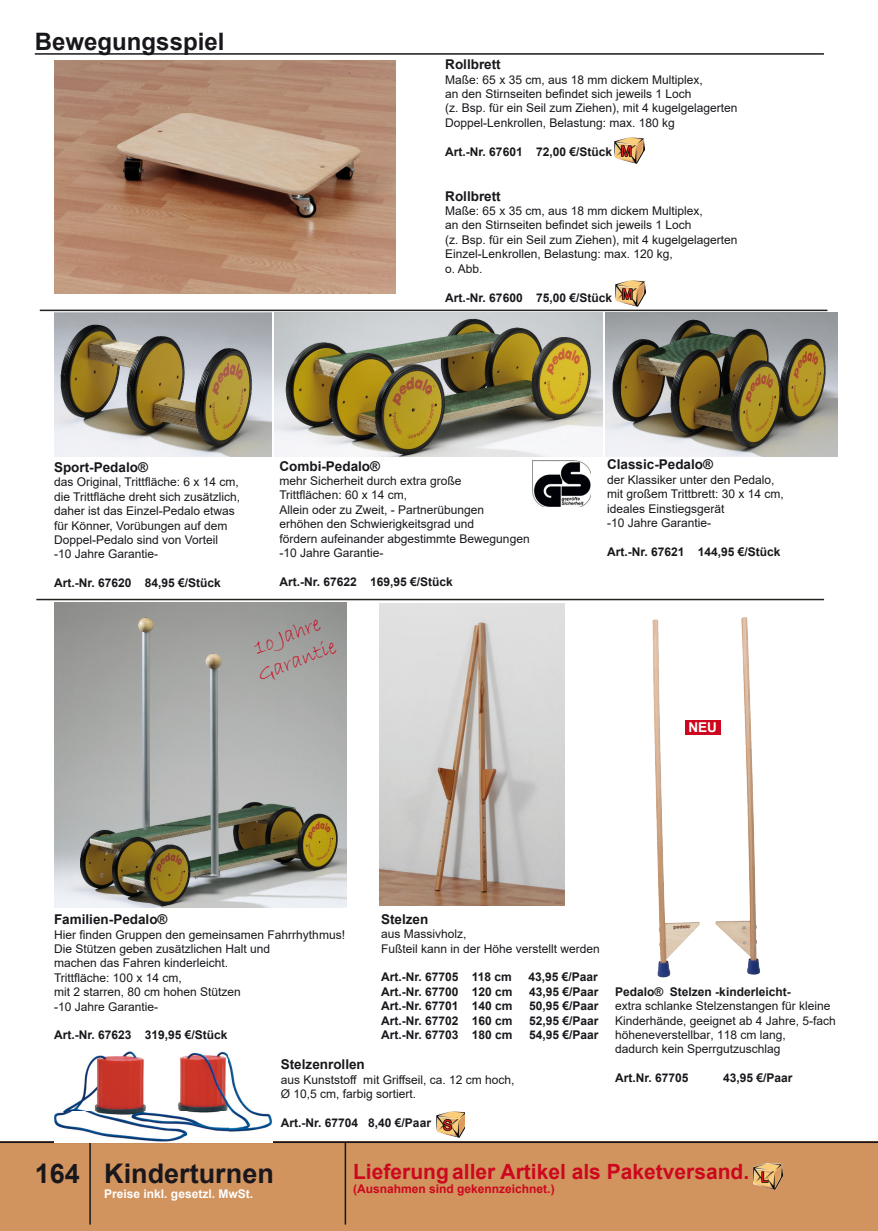
<style>
.page{position:relative;width:878px;height:1231px;background:#fff}
.page>*{position:absolute;margin:0;border:0;box-sizing:border-box;transform-origin:0 0}
.t1{font:700 27px "Arial";color:#1a171c}
.t2{font:700 24px "Arial";color:#1a171c}
.t3{font:22.05px "Bradley Hand ITC";color:#cd071e}
.t4{font:700 21px "Arial";color:#cd071e}
.t5{font:700 13.5px "Arial";color:#1a171c}
.t6{font:700 13.5px "Arial";color:#fff}
.t7{font:12px/14.4px "Arial";color:#1a171c}
.t8{font:700 12px "Arial";color:#1a171c}
.t9{font:700 12px "Arial";color:#cd071e}
.t10{font:700 12px "Arial";color:#fefefe}
</style>
<div class="page">
<div style="left:0;top:1142px;width:877px;height:88px;background:#d1945f"></div>
<hr style="left:35px;top:53px;width:788px;height:2px;background:#1a171c">
<hr style="left:89px;top:1142px;width:2px;height:82px;background:#1a171c">
<hr style="left:344px;top:1142px;width:2px;height:82px;background:#1a171c">
<hr style="left:0;top:1141px;width:877px;height:1px;background:#1a171c">
<img style="left:54px;top:60px;width:341px;height:233px">
<img style="left:54px;top:312px;width:217px;height:145px">
<img style="left:605px;top:312px;width:232px;height:145px">
<img style="left:274px;top:312px;width:328px;height:145px">
<img style="left:532px;top:460px;width:58px;height:46px">
<svg style="left:36px;top:598px;width:788px;height:2px;background:#7b7a77"></svg>
<img style="left:379px;top:603px;width:185px;height:302px">
<img style="left:54px;top:602px;width:292px;height:305px">
<img style="left:54px;top:1051px;width:218px;height:91px">
<img style="left:614px;top:138px;width:30px;height:25px">
<img style="left:615px;top:281px;width:30px;height:25px">
<img style="left:437px;top:1111px;width:27px;height:26px">
<img style="left:753px;top:1163px;width:29px;height:25px">
<svg style="left:40px;top:309px;width:787px;height:2px;background:#666561"></svg>
<img style="left:652px;top:617px;width:108px;height:361px">
<div style="left:685px;top:719px;width:35px;height:15px;background:#cd071e"></div>
<p class="t2" style="left:35px;top:24px;width:191px">Bewegungsspiel</p>
<p class="t5" style="left:445px;top:55px;width:57px">Rollbrett</p>
<p class="t7" style="left:445px;top:72px;width:259px">Maße: 65 x 35 cm, aus 18 mm dickem Multiplex,</p>
<p class="t7" style="left:445px;top:86px;width:248px">an den Stirnseiten befindet sich jeweils 1 Loch</p>
<p class="t7" style="left:445px;top:101px;width:294px">(z. Bsp. für ein Seil zum Ziehen), mit 4 kugelgelagerten</p>
<p class="t7" style="left:445px;top:115px;width:231px">Doppel-Lenkrollen, Belastung: max. 180 kg</p>
<p class="t8" style="left:445px;top:143px;width:168px">Art.-Nr. 67601 72,00 €/Stück</p>
<p class="t5" style="left:445px;top:186px;width:57px">Rollbrett</p>
<p class="t7" style="left:445px;top:203px;width:259px">Maße: 65 x 35 cm, aus 18 mm dickem Multiplex,</p>
<p class="t7" style="left:445px;top:218px;width:248px">an den Stirnseiten befindet sich jeweils 1 Loch</p>
<p class="t7" style="left:445px;top:232px;width:294px">(z. Bsp. für ein Seil zum Ziehen), mit 4 kugelgelagerten</p>
<p class="t7" style="left:445px;top:247px;width:229px">Einzel-Lenkrollen, Belastung: max. 120 kg,</p>
<p class="t7" style="left:445px;top:261px;width:39px">o. Abb.</p>
<p class="t8" style="left:445px;top:289px;width:168px">Art.-Nr. 67600 75,00 €/Stück</p>
<p class="t5" style="left:54px;top:457px;width:95px">Sport-Pedalo®</p>
<p class="t7" style="left:54px;top:475px;width:186px">das Original, Trittfläche: 6 x 14 cm,</p>
<p class="t7" style="left:54px;top:489px;width:188px">die Trittfläche dreht sich zusätzlich,</p>
<p class="t7" style="left:54px;top:503px;width:182px">daher ist das Einzel-Pedalo etwas</p>
<p class="t7" style="left:54px;top:518px;width:175px">für Könner, Vorübungen auf dem</p>
<p class="t7" style="left:54px;top:532px;width:166px">Doppel-Pedalo sind von Vorteil</p>
<p class="t7" style="left:54px;top:547px;width:106px">-10 Jahre Garantie-</p>
<p class="t8" style="left:54px;top:574px;width:168px">Art.-Nr. 67620 84,95 €/Stück</p>
<p class="t5" style="left:279px;top:456px;width:102px">Combi-Pedalo®</p>
<p class="t7" style="left:279px;top:473px;width:184px">mehr Sicherheit durch extra große</p>
<p class="t7" style="left:279px;top:488px;width:129px">Trittflächen: 60 x 14 cm,</p>
<p class="t7" style="left:279px;top:502px;width:206px">Allein oder zu Zweit, - Partnerübungen</p>
<p class="t7" style="left:279px;top:516px;width:196px">erhöhen den Schwierigkeitsgrad und</p>
<p class="t7" style="left:279px;top:531px;width:252px">fördern aufeinander abgestimmte Bewegungen</p>
<p class="t7" style="left:279px;top:545px;width:106px">-10 Jahre Garantie-</p>
<p class="t8" style="left:279px;top:573px;width:175px">Art.-Nr. 67622 169,95 €/Stück</p>
<p class="t3" style="left:250px;top:634px;width:71px;rotate:-21deg">1o Jahre</p>
<p class="t3" style="left:253px;top:661px;width:84px;rotate:-21deg">Garantie</p>
<p class="t5" style="left:607px;top:455px;width:107px">Classic-Pedalo®</p>
<p class="t7" style="left:607px;top:472px;width:169px">der Klassiker unter den Pedalo,</p>
<p class="t7" style="left:607px;top:486px;width:178px">mit großem Trittbrett: 30 x 14 cm,</p>
<p class="t7" style="left:607px;top:501px;width:119px">ideales Einstiegsgerät</p>
<p class="t7" style="left:607px;top:515px;width:106px">-10 Jahre Garantie-</p>
<p class="t8" style="left:607px;top:543px;width:175px">Art.-Nr. 67621 144,95 €/Stück</p>
<p class="t6" style="left:688px;top:717px;width:30px">NEU</p>
<p class="t5" style="left:54px;top:909px;width:115px">Familien-Pedalo®</p>
<p class="t7" style="left:54px;top:927px;width:292px">Hier finden Gruppen den gemeinsamen Fahrrhythmus!</p>
<p class="t7" style="left:54px;top:941px;width:218px">Die Stützen geben zusätzlichen Halt und</p>
<p class="t7" style="left:54px;top:955px;width:176px">machen das Fahren kinderleicht.</p>
<p class="t7" style="left:54px;top:970px;width:129px">Trittfläche: 100 x 14 cm,</p>
<p class="t7" style="left:54px;top:984px;width:188px">mit 2 starren, 80 cm hohen Stützen</p>
<p class="t7" style="left:54px;top:999px;width:106px">-10 Jahre Garantie-</p>
<p class="t8" style="left:54px;top:1026px;width:175px">Art.-Nr. 67623 319,95 €/Stück</p>
<p class="t5" style="left:381px;top:909px;width:49px">Stelzen</p>
<p class="t7" style="left:381px;top:926px;width:87px">aus Massivholz,</p>
<p class="t7" style="left:381px;top:940px;width:220px">Fußteil kann in der Höhe verstellt werden</p>
<p class="t8" style="left:381px;top:968px;width:132px">Art.-Nr. 67705 118 cm</p>
<p class="t8" style="left:528px;top:968px;width:71px">43,95 €/Paar</p>
<p class="t8" style="left:381px;top:983px;width:133px">Art.-Nr. 67700 120 cm</p>
<p class="t8" style="left:529px;top:983px;width:71px">43,95 €/Paar</p>
<p class="t8" style="left:381px;top:997px;width:133px">Art.-Nr. 67701 140 cm</p>
<p class="t8" style="left:529px;top:997px;width:71px">50,95 €/Paar</p>
<p class="t8" style="left:381px;top:1011px;width:133px">Art.-Nr. 67702 160 cm</p>
<p class="t8" style="left:529px;top:1011px;width:71px">52,95 €/Paar</p>
<p class="t8" style="left:381px;top:1026px;width:133px">Art.-Nr. 67703 180 cm</p>
<p class="t8" style="left:529px;top:1026px;width:71px">54,95 €/Paar</p>
<p class="t5" style="left:281px;top:1054px;width:86px">Stelzenrollen</p>
<p class="t7" style="left:281px;top:1071px;width:235px">aus Kunststoff mit Griffseil, ca. 12 cm hoch,<br>Ø 10,5 cm, farbig sortiert.</p>
<p class="t8" style="left:281px;top:1113px;width:152px">Art.-Nr. 67704 8,40 €/Paar</p>
<p class="t8" style="left:615px;top:983px;width:177px">Pedalo® Stelzen -kinderleicht-</p>
<p class="t7" style="left:615px;top:998px;width:217px">extra schlanke Stelzenstangen für kleine</p>
<p class="t7" style="left:615px;top:1013px;width:222px">Kinderhände, geeignet ab 4 Jahre, 5-fach höheneverstellbar, 118 cm lang,</p>
<p class="t7" style="left:615px;top:1041px;width:167px">dadurch kein Sperrgutzuschlag</p>
<p class="t8" style="left:615px;top:1069px;width:75px">Art.Nr. 67705</p>
<p class="t8" style="left:723px;top:1069px;width:71px">43,95 €/Paar</p>
<h1 class="t1" style="left:35px;top:1154px;width:240px">164 Kinderturnen</h1>
<p class="t10" style="left:104px;top:1184px;width:150px">Preise inkl. gesetzl. MwSt.</p>
<p class="t4" style="left:353px;top:1156px;width:397px">Lieferung aller Artikel als Paketversand.</p>
<p class="t9" style="left:353px;top:1180px;width:203px">(Ausnahmen sind gekennzeichnet.)</p>
</div>
